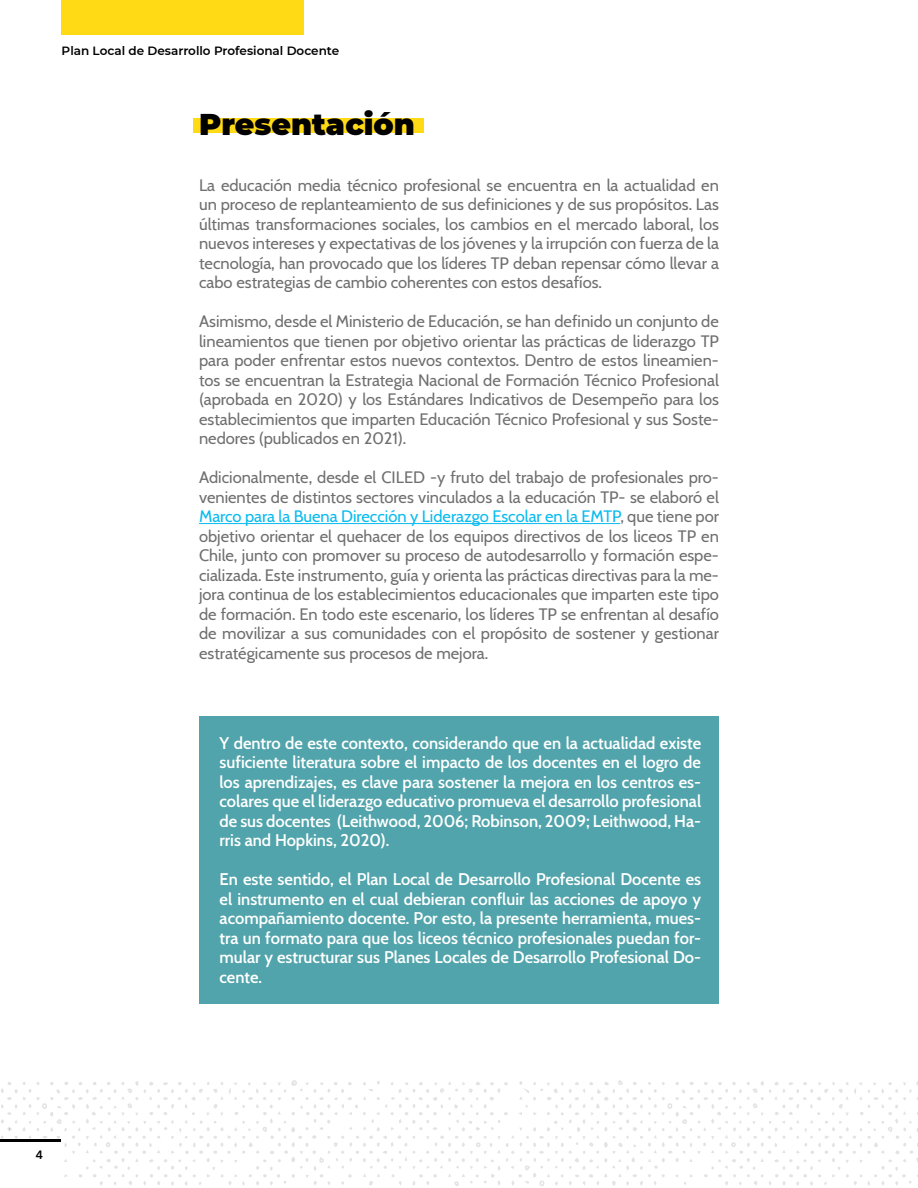
<style>
.page{position:relative;width:918px;height:1188px;background:#fff}
.page>*{position:absolute;margin:0;border:0;box-sizing:border-box;transform-origin:0 0}
.t1{font:900 30px "Montserrat";color:#000}
.t2{font:16.5px/19.5px "Cabin";color:#6f6f6f;text-align:justify}
.t3{font:600 16.5px/19.5px "Cabin";color:#fff;text-align:justify}
.t4{font:600 12px "Montserrat";color:#000}
.t5{font:600 12px "Avenir Next LT Pro";color:#000}
.s1{color:#09bbef}
</style>
<div class="page">
<svg style="left:0;top:1080px;width:918px;height:106px"></svg>
<div style="left:0;top:1143px;width:61px;height:45px;background:#fff"></div>
<div style="left:62px;top:0;width:242px;height:35px;background:#ffda15"></div>
<hr style="left:0;top:1140px;width:61px;height:2px;background:#000">
<div style="left:193px;top:118px;width:230px;height:15px;background:#ffda15"></div>
<hr style="left:199px;top:523px;width:421px;height:1px;background:#09bbef">
<div style="left:199px;top:716px;width:520px;height:287px;background:#51a4ab"></div>
<p class="t4" style="left:62px;top:43px;width:279px">Plan Local de Desarrollo Profesional Docente</p>
<h1 class="t1" style="left:199px;top:102px;width:217px">Presentación</h1>
<p class="t2" style="left:199px;top:174px;width:521px">La educación media técnico profesional se encuentra en la actualidad en un proceso de replanteamiento de sus definiciones y de sus propósitos. Las últimas transformaciones sociales, los cambios en el mercado laboral, los nuevos intereses y expectativas de los jóvenes y la irrupción con fuerza de la tecnología, han provocado que los líderes TP deban repensar cómo llevar a cabo estrategias de cambio coherentes con estos desafíos.</p>
<p class="t2" style="left:199px;top:311px;width:521px">Asimismo, desde el Ministerio de Educación, se han definido un conjunto de lineamientos que tienen por objetivo orientar las prácticas de liderazgo TP para poder enfrentar estos nuevos contextos. Dentro de estos lineamien&shy;tos se encuentran la Estrategia Nacional de Formación Técnico Profesional (aprobada en 2020) y los Estándares Indicativos de Desempeño para los establecimientos que imparten Educación Técnico Profesional y sus Soste&shy;nedores (publicados en 2021).</p>
<p class="t2" style="left:199px;top:467px;width:521px">Adicionalmente, desde el CILED -y fruto del trabajo de profesionales pro&shy;venientes de distintos sectores vinculados a la educación TP- se elaboró el <span class="s1">Marco para la Buena Dirección y Liderazgo Escolar en la EMTP</span>, que tiene por objetivo orientar el quehacer de los equipos directivos de los liceos TP en Chile, junto con promover su proceso de autodesarrollo y formación espe&shy;cializada. Este instrumento, guía y orienta las prácticas directivas para la me&shy;jora continua de los establecimientos educacionales que imparten este tipo de formación. En todo este escenario, los líderes TP se enfrentan al desafío de movilizar a sus comunidades con el propósito de sostener y gestionar estratégicamente sus procesos de mejora.</p>
<p class="t3" style="left:220px;top:732px;width:483px">Y dentro de este contexto, considerando que en la actualidad existe suficiente literatura sobre el impacto de los docentes en el logro de los aprendizajes, es clave para sostener la mejora en los centros es&shy;colares que el liderazgo educativo promueva el desarrollo profesional de sus docentes (Leithwood, 2006; Robinson, 2009; Leithwood, Ha&shy;rris and Hopkins, 2020).</p>
<p class="t3" style="left:220px;top:869px;width:483px">En este sentido, el Plan Local de Desarrollo Profesional Docente es el instrumento en el cual debieran confluir las acciones de apoyo y acompañamiento docente. Por esto, la presente herramienta, mues&shy;tra un formato para que los liceos técnico profesionales puedan for&shy;mular y estructurar sus Planes Locales de Desarrollo Profesional Do&shy;cente.</p>
<p class="t5" style="left:36px;top:1148px;width:9px">4</p>
</div>
